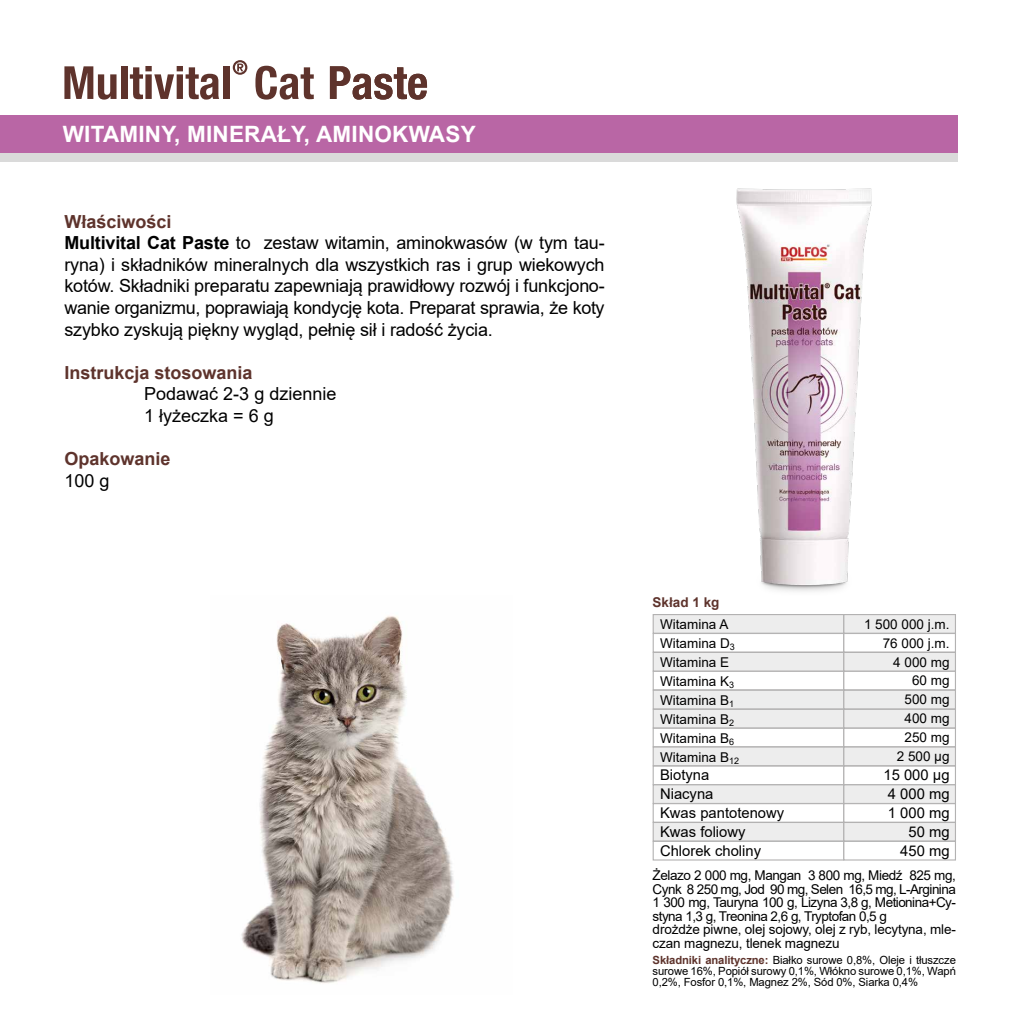
<style>
.page{position:relative;width:1021px;height:1021px;background:#fff}
.page>*{position:absolute;margin:0;border:0;box-sizing:border-box;transform-origin:0 0}
.t1{font:700 22.5px "Arial";letter-spacing:.01em;color:#fff}
.t2{font:18px/21.6px "Arial";letter-spacing:-.01em;color:#000}
.t3{font:700 18px "Arial";color:#5e332c}
.t4{font:14.85px/18.9px "Arial";color:#000}
.t5{font:13.5px/13.5px "Arial";letter-spacing:-.03em;color:#000}
.t6{font:13.5px/18.9px "Arial";letter-spacing:-.01em;color:#000}
.t7{font:700 13.5px "Arial";color:#5e332c}
.t8{font:11.25px/11.2px "Arial";letter-spacing:-.01em;color:#000;text-align:justify}
.s1{font-weight:700;color:#5e332c}
.s2{font-weight:700}
</style>
<div class="page">
<img style="left:241px;top:616px;width:213px;height:367px">
<img style="left:736px;top:188px;width:136px;height:404px">
<div style="left:0;top:118px;width:957px;height:44px;background:#dadada"></div>
<div style="left:0;top:115px;width:957px;height:38px;background:#b966a5"></div>
<div style="left:652px;top:727px;width:192px;height:20px;background:#fff;border:1px solid #b3b2b2"></div>
<div style="left:652px;top:765px;width:192px;height:20px;background:#fff;border:1px solid #b3b2b2"></div>
<div style="left:652px;top:708px;width:192px;height:20px;background:#ededed;border:1px solid #b3b2b2"></div>
<div style="left:652px;top:746px;width:192px;height:20px;background:#ededed;border:1px solid #b3b2b2"></div>
<div style="left:652px;top:784px;width:192px;height:20px;background:#ededed;border:1px solid #b3b2b2"></div>
<div style="left:652px;top:803px;width:192px;height:19px;background:#fff;border:1px solid #b3b2b2"></div>
<div style="left:652px;top:821px;width:192px;height:20px;background:#ededed;border:1px solid #b3b2b2"></div>
<div style="left:652px;top:840px;width:192px;height:20px;background:#fff;border:1px solid #b3b2b2"></div>
<div style="left:652px;top:633px;width:192px;height:19px;background:#fff;border:1px solid #b3b2b2"></div>
<div style="left:652px;top:670px;width:192px;height:20px;background:#fff;border:1px solid #b3b2b2"></div>
<div style="left:652px;top:614px;width:192px;height:19px;background:#ededed;border:1px solid #b3b2b2"></div>
<div style="left:652px;top:652px;width:192px;height:19px;background:#ededed;border:1px solid #b3b2b2"></div>
<div style="left:652px;top:689px;width:192px;height:20px;background:#ededed;border:1px solid #b3b2b2"></div>
<div style="left:843px;top:727px;width:113px;height:20px;background:#fff;border:1px solid #b3b2b2"></div>
<div style="left:843px;top:765px;width:113px;height:20px;background:#fff;border:1px solid #b3b2b2"></div>
<div style="left:843px;top:708px;width:113px;height:20px;background:#ededed;border:1px solid #b3b2b2"></div>
<div style="left:843px;top:746px;width:113px;height:20px;background:#ededed;border:1px solid #b3b2b2"></div>
<div style="left:843px;top:784px;width:113px;height:20px;background:#ededed;border:1px solid #b3b2b2"></div>
<div style="left:843px;top:803px;width:113px;height:19px;background:#fff;border:1px solid #b3b2b2"></div>
<div style="left:843px;top:821px;width:113px;height:20px;background:#ededed;border:1px solid #b3b2b2"></div>
<div style="left:843px;top:840px;width:113px;height:20px;background:#fff;border:1px solid #b3b2b2"></div>
<div style="left:843px;top:633px;width:113px;height:19px;background:#fff;border:1px solid #b3b2b2"></div>
<div style="left:843px;top:670px;width:113px;height:20px;background:#fff;border:1px solid #b3b2b2"></div>
<div style="left:843px;top:614px;width:113px;height:19px;background:#ededed;border:1px solid #b3b2b2"></div>
<div style="left:843px;top:652px;width:113px;height:19px;background:#ededed;border:1px solid #b3b2b2"></div>
<div style="left:843px;top:689px;width:113px;height:20px;background:#ededed;border:1px solid #b3b2b2"></div>
<svg style="left:64px;top:66px;width:52px;height:34px"></svg>
<div style="left:121px;top:66px;width:6px;height:33px;background:#5e332c"></div>
<svg style="left:130px;top:66px;width:89px;height:34px"></svg>
<div style="left:223px;top:66px;width:6px;height:33px;background:#5e332c"></div>
<svg style="left:255px;top:66px;width:59px;height:34px"></svg>
<svg style="left:330px;top:66px;width:97px;height:34px"></svg>
<svg style="left:233px;top:60px;width:14px;height:15px"></svg>
<p class="t1" style="left:63px;top:119px;width:414px">WITAMINY, MINERAŁY, AMINOKWASY</p>
<p class="t2" style="left:64px;top:210px;width:541px"><span class="s1">Właściwości<br></span><span class="s2">Multivital Cat Paste</span> to zestaw witamin, aminokwasów (w tym tau&shy;ryna) i składników mineralnych dla wszystkich ras i grup wiekowych kotów. Składniki preparatu zapewniają prawidłowy rozwój i funkcjono&shy;wanie organizmu, poprawiają kondycję kota. Preparat sprawia, że koty szybko zyskują piękny wygląd, pełnię sił i radość życia.</p>
<p class="t3" style="left:64px;top:360px;width:190px">Instrukcja stosowania</p>
<p class="t2" style="left:144px;top:383px;width:194px">Podawać 2-3 g dziennie<br>1 łyżeczka = 6 g</p>
<p class="t3" style="left:64px;top:446px;width:108px">Opakowanie</p>
<p class="t2" style="left:64px;top:469px;width:47px">100 g</p>
<p class="t7" style="left:652px;top:592px;width:68px">Skład 1 kg</p>
<p class="t6" style="left:660px;top:615px;width:81px">Witamina A<br>Witamina D<sub>3<br></sub>Witamina E<br>Witamina K<sub>3<br></sub>Witamina B<sub>1<br></sub>Witamina B<sub>2<br></sub>Witamina B<sub>6<br></sub>Witamina B<sub>12</sub></p>
<p class="t4" style="left:660px;top:765px;width:126px">Biotyna<br>Niacyna<br>Kwas pantotenowy<br>Kwas foliowy<br>Chlorek choliny</p>
<p class="t6" style="left:864px;top:614px;width:87px;text-align:right">1 500 000 j.m.<br>76 000 j.m.<br>4 000 mg<br>60 mg<br>500 mg<br>400 mg<br>250 mg<br>2 500 µg</p>
<p class="t4" style="left:883px;top:765px;width:68px;text-align:right">15 000 µg<br>4 000 mg<br>1 000 mg<br>50 mg<br>450 mg</p>
<p class="t5" style="left:652px;top:868px;width:305px">Żelazo 2 000 mg, Mangan 3 800 mg, Miedź 825 mg, Cynk 8 250 mg, Jod 90 mg, Selen 16,5 mg, L-Arginina 1 300 mg, Tauryna 100 g, Lizyna 3,8 g, Metionina+Cy&shy;styna 1,3 g, Treonina 2,6 g, Tryptofan 0,5 g<br>drożdże piwne, olej sojowy, olej z ryb, lecytyna, mle&shy;czan magnezu, tlenek magnezu</p>
<p class="t8" style="left:652px;top:953px;width:305px"><span class="s1">Składniki analityczne:</span> Białko surowe 0,8%, Oleje i tłuszcze surowe 16%, Popiół surowy 0,1%, Włókno surowe 0,1%, Wapń 0,2%, Fosfor 0,1%, Magnez 2%, Sód 0%, Siarka 0,4%</p>
</div>
